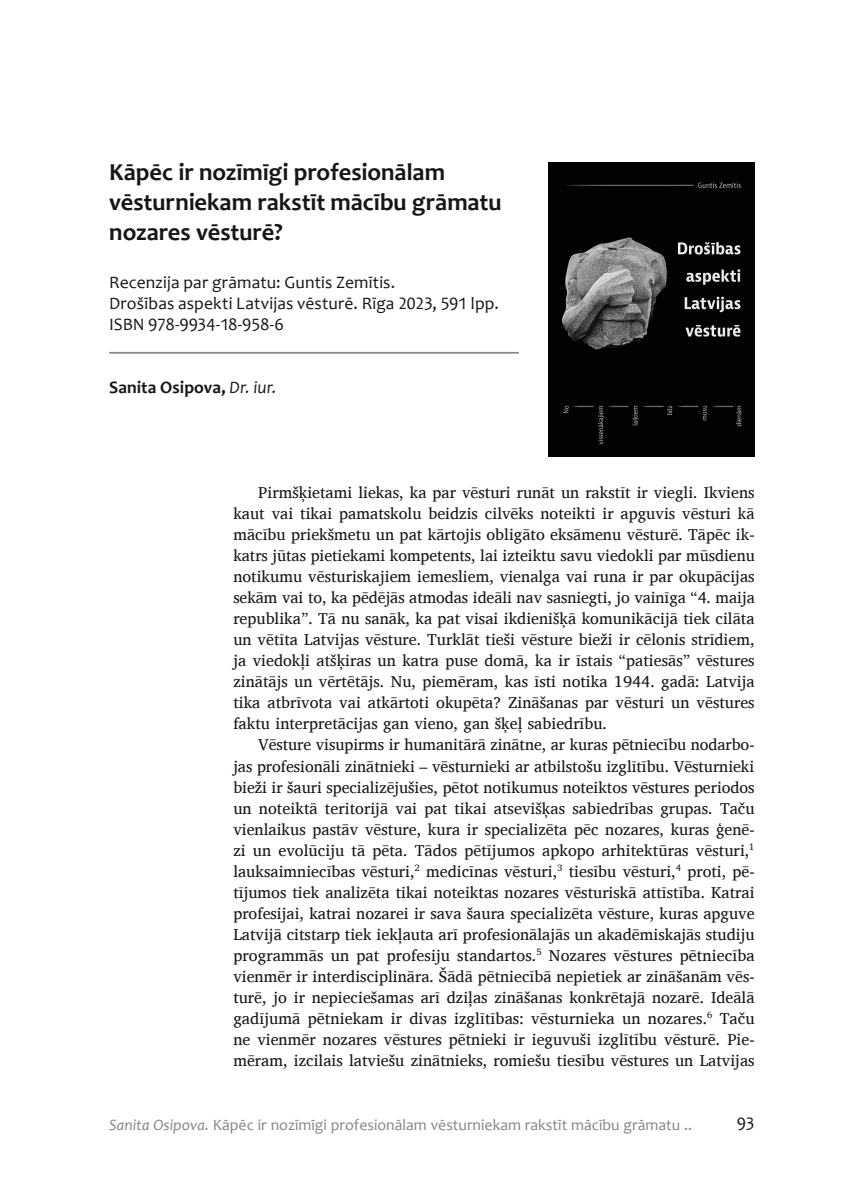
<style>
.page{position:relative;width:844px;height:1191px;background:#fff}
.page>*{position:absolute;margin:0;border:0;box-sizing:border-box;transform-origin:0 0}
.Virsraksts_lielais{font:700 24.5px/29.8px "Candara";letter-spacing:-.005em;color:#181614}
.recenzija_sak{font:17.5px/21px "Candara";letter-spacing:.005em;color:#181614}
.autors{font:700 17.5px "Candara";letter-spacing:.005em;color:#181614}
.pamats{font:16.1px/21px "Charis SIL";color:#181614;text-align:justify}
.t1{font:15.75px "Candara";color:#868583}
.s1{font-weight:400;font-style:italic}
.s2{font-style:italic}
</style>
<div class="page">
<hr style="left:109px;top:352px;width:410px;height:2px;background:#868583">
<img style="left:548px;top:163px;width:206px;height:293px">
<p class="Virsraksts_lielais" style="left:109px;top:157px;width:394px">Kāpēc ir nozīmīgi profesionālam vēsturniekam rakstīt mācību grāmatu nozares vēsturē?</p>
<p class="recenzija_sak" style="left:109px;top:272px;width:391px">Recenzija par grāmatu: Guntis Zemītis.<br>Drošības aspekti Latvijas vēsturē. Rīga 2023, 591 lpp.<br>ISBN 978-9934-18-958-6</p>
<p class="autors" style="left:109px;top:377px;width:169px">Sanita Osipova, <span class="s1">Dr. iur.</span></p>
<p class="pamats" style="left:233px;top:482px;width:523px;text-indent:25px">Pirmšķietami liekas, ka par vēsturi runāt un rakstīt ir viegli. Ikviens kaut vai tikai pamatskolu beidzis cilvēks noteikti ir apguvis vēsturi kā mācību priekšmetu un pat kārtojis obligāto eksāmenu vēsturē. Tāpēc ik&shy;katrs jūtas pietiekami kompetents, lai izteiktu savu viedokli par mūsdienu notikumu vēsturiskajiem iemesliem, vienalga vai runa ir par okupācijas sekām vai to, ka pēdējās atmodas ideāli nav sasniegti, jo vainīga “4. maija republika”. Tā nu sanāk, ka pat visai ikdienišķā komunikācijā tiek cilāta un vētīta Latvijas vēsture. Turklāt tieši vēsture bieži ir cēlonis strīdiem, ja viedokļi atšķiras un katra puse domā, ka ir īstais “patiesās” vēstures zinātājs un vērtētājs. Nu, piemēram, kas īsti notika 1944. gadā: Latvija tika atbrīvota vai atkārtoti okupēta? Zināšanas par vēsturi un vēstures faktu interpretācijas gan vieno, gan šķeļ sabiedrību.</p>
<p class="pamats" style="left:233px;top:734px;width:522px;text-indent:25px">Vēsture visupirms ir humanitārā zinātne, ar kuras pētniecību nodarbo&shy;jas profesionāli zinātnieki – vēsturnieki ar atbilstošu izglītību. Vēsturnieki bieži ir šauri specializējušies, pētot notikumus noteiktos vēstures periodos un noteiktā teritorijā vai pat tikai atsevišķas sabiedrības grupas. Taču vienlaikus pastāv vēsture, kura ir specializēta pēc nozares, kuras ģenē&shy;zi un evolūciju tā pēta. Tādos pētījumos apkopo arhitektūras vēsturi,<sup>1 </sup>lauksaimniecības vēsturi,<sup>2</sup> medicīnas vēsturi,<sup>3</sup> tiesību vēsturi,<sup>4</sup> proti, pē&shy;tījumos tiek analizēta tikai noteiktas nozares vēsturiskā attīstība. Katrai profesijai, katrai nozarei ir sava šaura specializēta vēsture, kuras apguve Latvijā citstarp tiek iekļauta arī profesionālajās un akadēmiskajās studiju programmās un pat profesiju standartos.<sup>5</sup> Nozares vēstures pētniecība vienmēr ir interdisciplināra. Šādā pētniecībā nepietiek ar zināšanām vēs&shy;turē, jo ir nepieciešamas arī dziļas zināšanas konkrētajā nozarē. Ideālā gadījumā pētniekam ir divas izglītības: vēsturnieka un nozares.<sup>6</sup> Taču ne vienmēr nozares vēstures pētnieki ir ieguvuši izglītību vēsturē. Pie&shy;mēram, izcilais latviešu zinātnieks, romiešu tiesību vēstures un Latvijas</p>
<p class="t1" style="left:109px;top:1114px;width:584px"><span class="s2">Sanita Osipova.</span> Kāpēc ir nozīmīgi profesionālam vēsturniekam rakstīt mācību grāmatu ..</p>
<p class="recenzija_sak" style="left:737px;top:1112px;width:19px">93</p>
</div>
